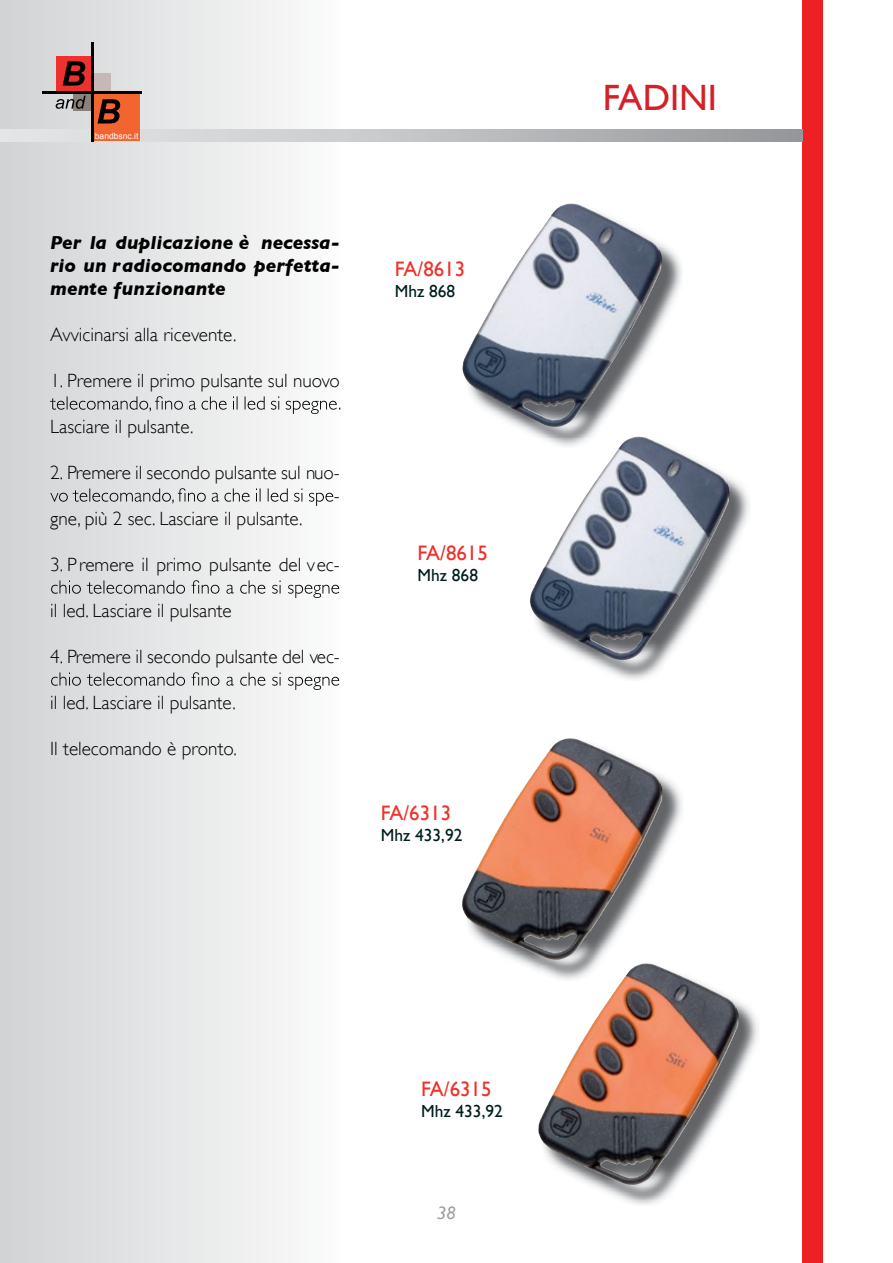
<style>
.page{position:relative;width:893px;height:1263px;background:#fff}
.page>*{position:absolute;margin:0;border:0;box-sizing:border-box;transform-origin:0 0}
.t1{font:36.6px "Gill Sans";color:#d52027}
.t2{font:20.85px "Gill Sans";color:#ee312a}
.t3{font:300 19.2px "Gill Sans";color:#000}
.t4{font:italic 700 19.2px/23px "Gill Sans";color:#000;text-align:justify}
.t5{font:italic 18px "Gill Sans";color:#9e9e9e}
.t6{font:17.4px "Gill Sans";color:#001e1f}
.t7{font:8.55px "Arial";color:#fff}
</style>
<div class="page">
<svg style="left:0;top:0;width:353px;height:1263px"></svg>
<div style="left:803px;top:0;width:20px;height:1263px;background:#ed2124"></div>
<svg style="left:353px;top:129px;width:450px;height:12px;background:#afb1b3"></svg>
<img style="left:0;top:129px;width:353px;height:12px">
<div style="left:57px;top:56px;width:34px;height:35px;background:#ee312f"></div>
<div style="left:93px;top:93px;width:47px;height:48px;background:#f26531"></div>
<div style="left:93px;top:73px;width:17px;height:18px;background:#c7b8b8"></div>
<div style="left:74px;top:93px;width:17px;height:18px;background:#8b817b"></div>
<hr style="left:91px;top:42px;width:3px;height:100px;background:#000">
<hr style="left:43px;top:91px;width:99px;height:2px;background:#000">
<svg style="left:63px;top:61px;width:22px;height:25px"></svg>
<svg style="left:98px;top:99px;width:22px;height:24px"></svg>
<svg style="left:56px;top:96px;width:30px;height:13px"></svg>
<img style="left:464px;top:740px;width:219px;height:231px">
<img style="left:488px;top:738px;width:78px;height:109px">
<img style="left:465px;top:206px;width:217px;height:233px">
<img style="left:490px;top:203px;width:83px;height:107px">
<img style="left:540px;top:976px;width:219px;height:229px">
<img style="left:540px;top:965px;width:143px;height:16px">
<img style="left:564px;top:963px;width:79px;height:109px">
<img style="left:532px;top:448px;width:218px;height:232px">
<img style="left:546px;top:439px;width:124px;height:9px">
<img style="left:560px;top:436px;width:80px;height:102px">
<svg style="left:50px;top:396px;width:290px;height:18px"></svg>
<svg style="left:50px;top:488px;width:283px;height:18px"></svg>
<svg style="left:51px;top:580px;width:288px;height:18px"></svg>
<svg style="left:51px;top:672px;width:288px;height:18px"></svg>
<p class="t7" style="left:95px;top:130px;width:45px">bandbsnc.it</p>
<p class="t4" style="left:50px;top:230px;width:291px">Per la duplicazione è necessa&shy;rio un radiocomando perfetta&shy;mente funzionante</p>
<p class="t3" style="left:50px;top:319px;width:188px">Avvicinarsi alla ricevente.</p>
<p class="t3" style="left:50px;top:365px;width:291px">1. Premere il primo pulsante sul nuovo</p>
<p class="t3" style="left:50px;top:411px;width:145px">Lasciare il pulsante.</p>
<p class="t3" style="left:50px;top:457px;width:291px">2. Premere il secondo pulsante sul nuo-</p>
<p class="t3" style="left:334px;top:480px;width:7px">-</p>
<p class="t3" style="left:50px;top:503px;width:254px">gne, più 2 sec. Lasciare il pulsante.</p>
<p class="t3" style="left:50px;top:549px;width:291px">3. Premere il primo pulsante del vec-</p>
<p class="t3" style="left:50px;top:595px;width:183px">il led. Lasciare il pulsante</p>
<p class="t3" style="left:50px;top:641px;width:291px">4. Premere il secondo pulsante del vec-</p>
<p class="t3" style="left:50px;top:687px;width:187px">il led. Lasciare il pulsante.</p>
<p class="t3" style="left:50px;top:733px;width:188px">Il telecomando è pronto.</p>
<p class="t2" style="left:395px;top:257px;width:72px">FA/8613</p>
<p class="t6" style="left:395px;top:281px;width:62px">Mhz 868</p>
<p class="t2" style="left:417px;top:541px;width:72px">FA/8615</p>
<p class="t6" style="left:417px;top:565px;width:62px">Mhz 868</p>
<p class="t2" style="left:381px;top:800px;width:72px">FA/6313</p>
<p class="t6" style="left:381px;top:824px;width:83px">Mhz 433,92</p>
<p class="t2" style="left:421px;top:1076px;width:72px">FA/6315</p>
<p class="t6" style="left:421px;top:1100px;width:83px">Mhz 433,92</p>
<p class="t5" style="left:437px;top:1203px;width:20px">38</p>
<h1 class="t1" style="left:603px;top:76px;width:116px">FADINI</h1>
</div>
